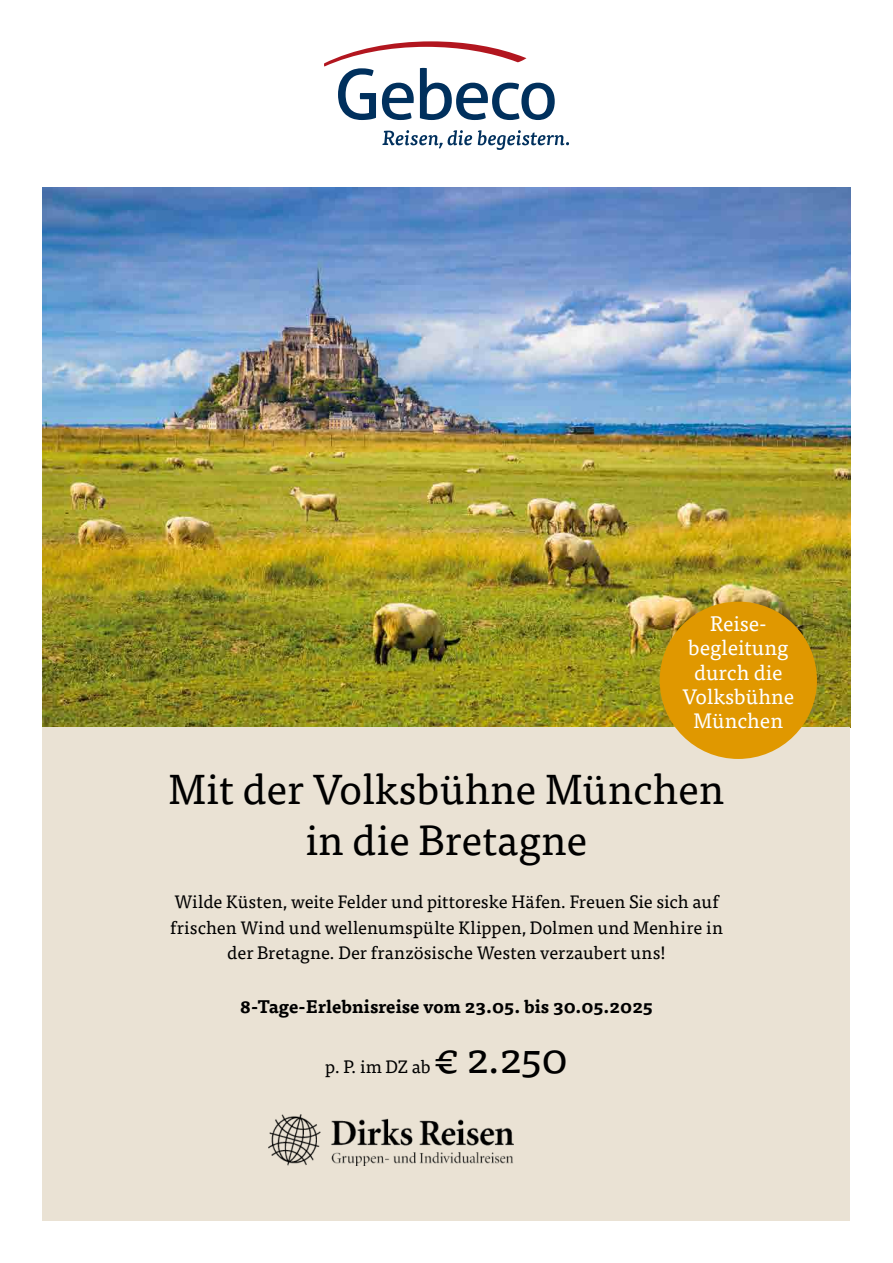
<style>
.page{position:relative;width:893px;height:1263px;background:#fff}
.page>*{position:absolute;margin:0;border:0;box-sizing:border-box;transform-origin:0 0}
.t1{font:42px/51px "Tisa OT";color:#000;text-align:center}
.t2{font:21px/24px "Tisa OT";color:#fff;text-align:center}
.t3{font:18px/25.5px "Tisa OT";color:#000;text-align:center}
.t4{font:700 18px "Tisa OT";color:#000}
</style>
<div class="page">
<img style="left:43px;top:187px;width:807px;height:540px">
<svg style="left:324px;top:41px;width:231px;height:79px"></svg>
<svg style="left:382px;top:130px;width:90px;height:19px"></svg>
<svg style="left:478px;top:130px;width:91px;height:20px"></svg>
<div style="left:43px;top:727px;width:807px;height:493px;background:#eae2d4"></div>
<div style="left:660px;top:602px;width:157px;height:157px;background:#e09800;border-radius:50%"></div>
<img style="left:268px;top:1114px;width:246px;height:52px">
<p class="t2" style="left:682px;top:612px;width:113px">Reise&shy;begleitung durch die<br>Volksbühne<br>München</p>
<h1 class="t1" style="left:169px;top:765px;width:557px">Mit der Volksbühne München in die Bretagne</h1>
<p class="t3" style="left:170px;top:889px;width:554px">Wilde Küsten, weite Felder und pittoreske Häfen. Freuen Sie sich auf frischen Wind und wellenumspülte Klippen, Dolmen und Menhire in der Bretagne. Der französische Westen verzaubert uns!</p>
<p class="t4" style="left:240px;top:996px;width:415px">8-Tage-Erlebnisreise vom 23.05. bis 30.05.2025</p>
<p class="t3" style="left:325px;top:1054px;width:107px">p. P. im DZ ab</p>
<h1 class="t1" style="left:434px;top:1034px;width:135px">€ 2.250</h1>
</div>
